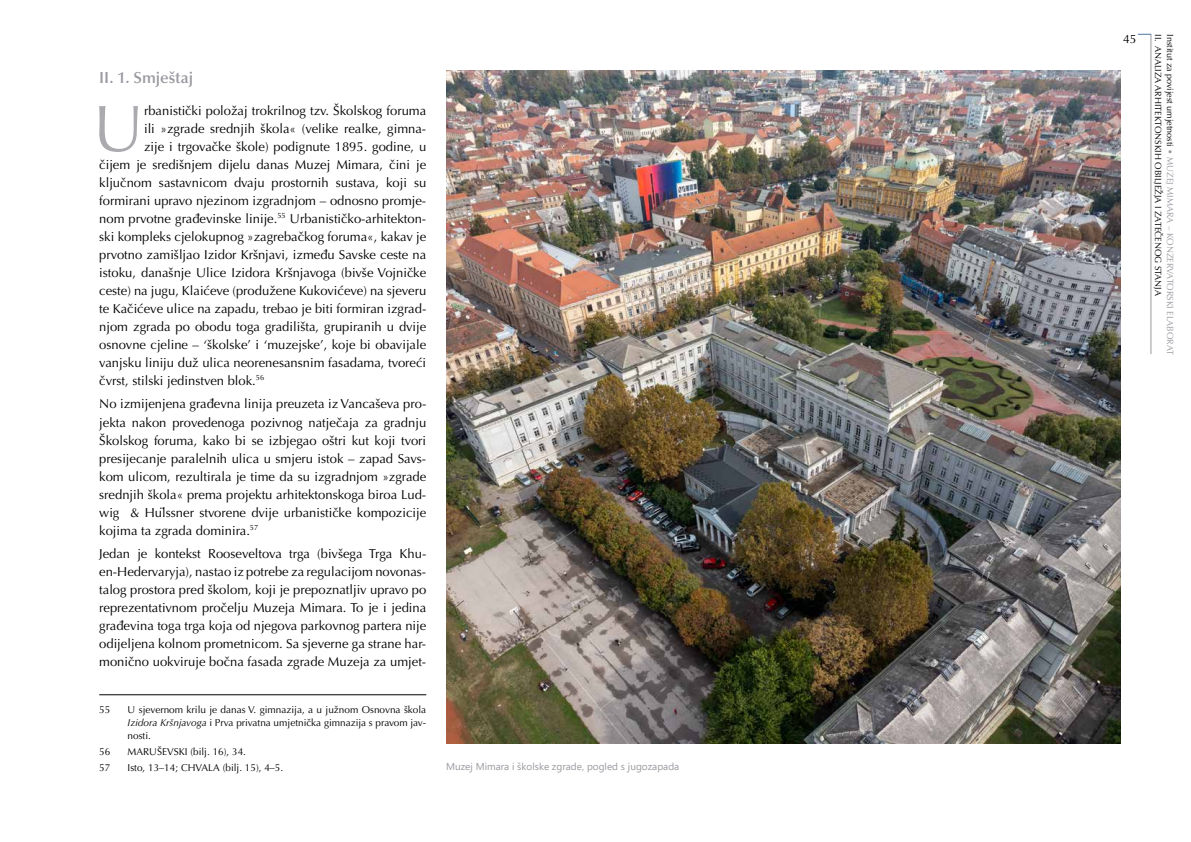
<style>
.page{position:relative;width:1191px;height:842px;background:#fff}
.page>*{position:absolute;margin:0;border:0;box-sizing:border-box;transform-origin:0 0}
.t1{font:65.6px "Optima LT Pro";color:#aaaaaf}
.t2{font:600 16px "Optima LT Pro";color:#999aa0}
.t3{font:13px/18px "Optima LT Pro";color:#000;text-align:justify}
.t4{font:12px "Optima LT Pro";color:#000}
.t5{font:10px/13px "Optima LT Pro";color:#000;text-align:justify}
.t6{font:10px "Segoe UI";color:#999aa0}
.t7{font:9px/11.8px "Optima LT Pro";color:#000}
.s1{font-family:"Arial"}
.s2{font-style:italic}
.s3{color:#999aa0}
</style>
<div class="page">
<hr style="left:1150px;top:34px;width:1px;height:320px;background:#999aa0">
<svg style="left:1137px;top:34px;width:14px;height:1px"></svg>
<img style="left:446px;top:71px;width:674px;height:672px">
<hr style="left:99px;top:695px;width:327px;height:1px;background:#000">
<p class="t2" style="left:99px;top:67px;width:95px">II. 1. Smještaj</p>
<h1 class="t1" style="left:93px;top:87px;width:53px">U</h1>
<p class="t3" style="left:144px;top:101px;width:284px">rbanistički položaj trokrilnog tzv. Školskog foruma</p>
<p class="t3" style="left:144px;top:119px;width:284px">ili »zgrade srednjih škola« (velike realke, gimna-</p>
<p class="t3" style="left:144px;top:137px;width:284px">zije i trgovačke škole) podignute 1895. godine, u</p>
<p class="t3" style="left:99px;top:155px;width:328px">čijem je središnjem dijelu danas Muzej Mimara, čini je</p>
<p class="t3" style="left:99px;top:173px;width:328px">ključnom sastavnicom dvaju prostornih sustava, koji su</p>
<p class="t3" style="left:99px;top:191px;width:328px">formirani upravo njezinom izgradnjom – odnosno promje-</p>
<p class="t3" style="left:99px;top:209px;width:328px">nom prvotne građevinske linije.<sup>55</sup> Urbanističko-arhitekton-</p>
<p class="t3" style="left:99px;top:227px;width:328px">ski kompleks cjelokupnog »zagrebačkog foruma«, kakav je</p>
<p class="t3" style="left:99px;top:245px;width:328px">prvotno zamišljao Izidor Kršnjavi, između Savske ceste na</p>
<p class="t3" style="left:99px;top:263px;width:328px">istoku, današnje Ulice Izidora Kršnjavoga (bivše Vojničke</p>
<p class="t3" style="left:99px;top:281px;width:328px">ceste) na jugu, Klaićeve (produžene Kukovićeve) na sjeveru</p>
<p class="t3" style="left:99px;top:299px;width:328px">te Kačićeve ulice na zapadu, trebao je biti formiran izgrad-</p>
<p class="t3" style="left:99px;top:317px;width:328px">njom zgrada po obodu toga gradilišta, grupiranih u dvije</p>
<p class="t3" style="left:99px;top:335px;width:328px">osnovne cjeline – ‘školske’ i ‘muzejske’, koje bi obavijale</p>
<p class="t3" style="left:99px;top:353px;width:328px">vanjsku liniju duž ulica neorenesansnim fasadama, tvoreći</p>
<p class="t3" style="left:99px;top:371px;width:167px">čvrst, stilski jedinstven blok.<sup>56</sup></p>
<p class="t3" style="left:99px;top:395px;width:328px">No izmijenjena građevna linija preuzeta iz Vancaševa pro&shy;jekta nakon provedenoga pozivnog natječaja za gradnju Školskog foruma, kako bi se izbjegao oštri kut koji tvori presijecanje paralelnih ulica u smjeru istok – zapad Savs&shy;kom ulicom, rezultirala je time da su izgradnjom »zgrade srednjih škola« prema projektu arhitektonskoga biroa Lud&shy;wig &amp; Hu<span class="s1">̈</span>lssner stvorene dvije urbanističke kompozicije kojima ta zgrada dominira.<sup>57</sup></p>
<p class="t3" style="left:99px;top:545px;width:328px">Jedan je kontekst Rooseveltova trga (bivšega Trga Khu&shy;en-Hedervaryja), nastao iz potrebe za regulacijom novonas&shy;talog prostora pred školom, koji je prepoznatljiv upravo po reprezentativnom pročelju Muzeja Mimara. To je i jedina građevina toga trga koja od njegova parkovnog partera nije odijeljena kolnom prometnicom. Sa sjeverne ga strane har&shy;monično uokviruje bočna fasada zgrade Muzeja za umjet-</p>
<p class="t5" style="left:99px;top:704px;width:13px">55</p>
<p class="t5" style="left:128px;top:704px;width:300px">U sjevernom krilu je danas V. gimnazija, a u južnom Osnovna škola <span class="s2">Izidora Kršnjavoga</span> i Prva privatna umjetnička gimnazija s pravom jav&shy;nosti.</p>
<p class="t5" style="left:99px;top:745px;width:13px">56</p>
<p class="t5" style="left:128px;top:745px;width:120px">MARUŠEVSKI (bilj. 16), 34.</p>
<p class="t5" style="left:99px;top:761px;width:13px">57</p>
<p class="t5" style="left:128px;top:761px;width:157px">Isto, 13–14; CHVALA (bilj. 15), 4–5.</p>
<p class="t6" style="left:446px;top:757px;width:235px">Muzej Mimara i školske zgrade, pogled s jugozapada</p>
<p class="t4" style="left:1123px;top:31px;width:15px">45</p>
<p class="t7" style="left:1176px;top:34px;width:323px;rotate:90deg">Institut za povijest umjetnosti <span class="s3">• MUZEJ MIMARA – KONZERVATORSKI ELABORAT<br></span>II. ANALIZA ARHITEKTONSKIH OBILJEŽJA I ZATEČENOG STANJA</p>
</div>
